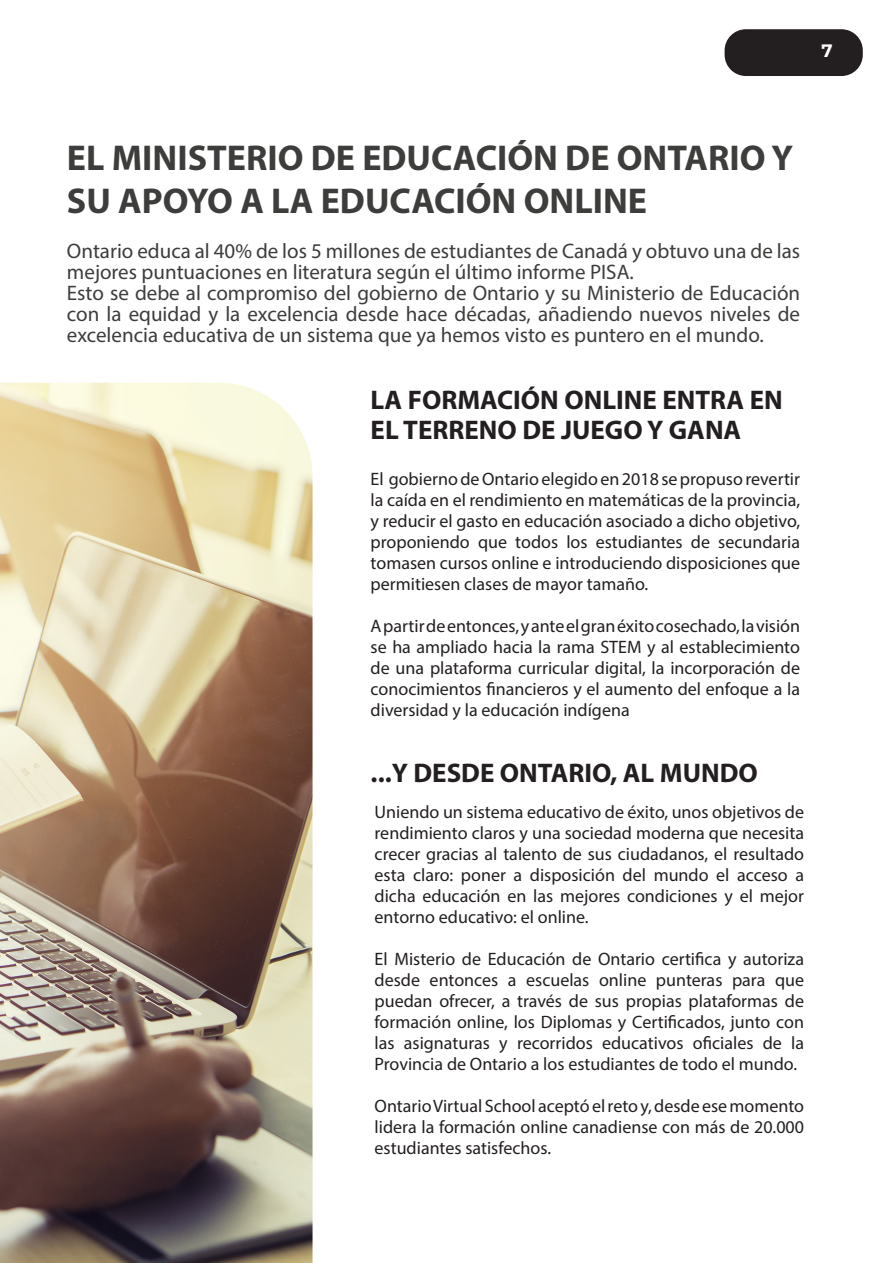
<style>
.page{position:relative;width:893px;height:1263px;background:#fff}
.page>*{position:absolute;margin:0;border:0;box-sizing:border-box;transform-origin:0 0}
.Body_Text{font:700 36px/43.2px "Myriad Pro";color:#3d3d3c}
.Body_Text-2{font:700 27px/30px "Myriad Pro";color:#231f20}
.Body_Text-3{font:21px/21px "Myriad Pro";color:#3d3d3c}
.Body_Text-4{font:18px/21px "Myriad Pro";color:#231f20;text-align:justify}
.t1{font:700 18px "Montserrat";color:#fff}
</style>
<div class="page">
<img style="left:0;top:383px;width:313px;height:880px">
<div style="left:725px;top:29px;width:138px;height:47px;background:#231f20;border-radius:21px"></div>
<p class="t1" style="left:821px;top:38px;width:13px">7</p>
<p class="Body_Text" style="left:67px;top:135px;width:728px">EL MINISTERIO DE EDUCACIÓN DE ONTARIO Y<br>SU APOYO A LA EDUCACIÓN ONLINE</p>
<p class="Body_Text-3" style="left:67px;top:240px;width:735px">Ontario educa al 40% de los 5 millones de estudiantes de Canadá y obtuvo una de las mejores puntuaciones en literatura según el último informe PISA.</p>
<p class="Body_Text-3" style="left:67px;top:282px;width:735px;text-align:justify">Esto se debe al compromiso del gobierno de Ontario y su Ministerio de Educación con la equidad y la excelencia desde hace décadas, añadiendo nuevos niveles de excelencia educativa de un sistema que ya hemos visto es puntero en el mundo.</p>
<p class="Body_Text-2" style="left:371px;top:384px;width:414px">LA FORMACIÓN ONLINE ENTRA EN<br>EL TERRENO DE JUEGO Y GANA</p>
<p class="Body_Text-4" style="left:371px;top:468px;width:431px">El gobierno de Ontario elegido en 2018 se propuso revertir la caída en el rendimiento en matemáticas de la provincia, y reducir el gasto en educación asociado a dicho objetivo, proponiendo que todos los estudiantes de secundaria tomasen cursos online e introduciendo disposiciones que permitiesen clases de mayor tamaño.</p>
<p class="Body_Text-4" style="left:371px;top:615px;width:431px">A partir de entonces, y ante el gran éxito cosechado, la visión se ha ampliado hacia la rama STEM y al establecimiento de una plataforma curricular digital, la incorporación de conocimientos financieros y el aumento del enfoque a la diversidad y la educación indígena</p>
<p class="Body_Text-2" style="left:371px;top:757px;width:389px">...Y DESDE ONTARIO, AL MUNDO</p>
<p class="Body_Text-4" style="left:375px;top:801px;width:431px">Uniendo un sistema educativo de éxito, unos objetivos de rendimiento claros y una sociedad moderna que necesita crecer gracias al talento de sus ciudadanos, el resultado esta claro: poner a disposición del mundo el acceso a dicha educación en las mejores condiciones y el mejor entorno educativo: el online.</p>
<p class="Body_Text-4" style="left:375px;top:948px;width:431px">El Misterio de Educación de Ontario certifica y autoriza desde entonces a escuelas online punteras para que puedan ofrecer, a través de sus propias plataformas de formación online, los Diplomas y Certificados, junto con las asignaturas y recorridos educativos oficiales de la Provincia de Ontario a los estudiantes de todo el mundo.</p>
<p class="Body_Text-4" style="left:375px;top:1095px;width:431px">Ontario Virtual School aceptó el reto y, desde ese momento lidera la formación online canadiense con más de 20.000 estudiantes satisfechos.</p>
</div>
